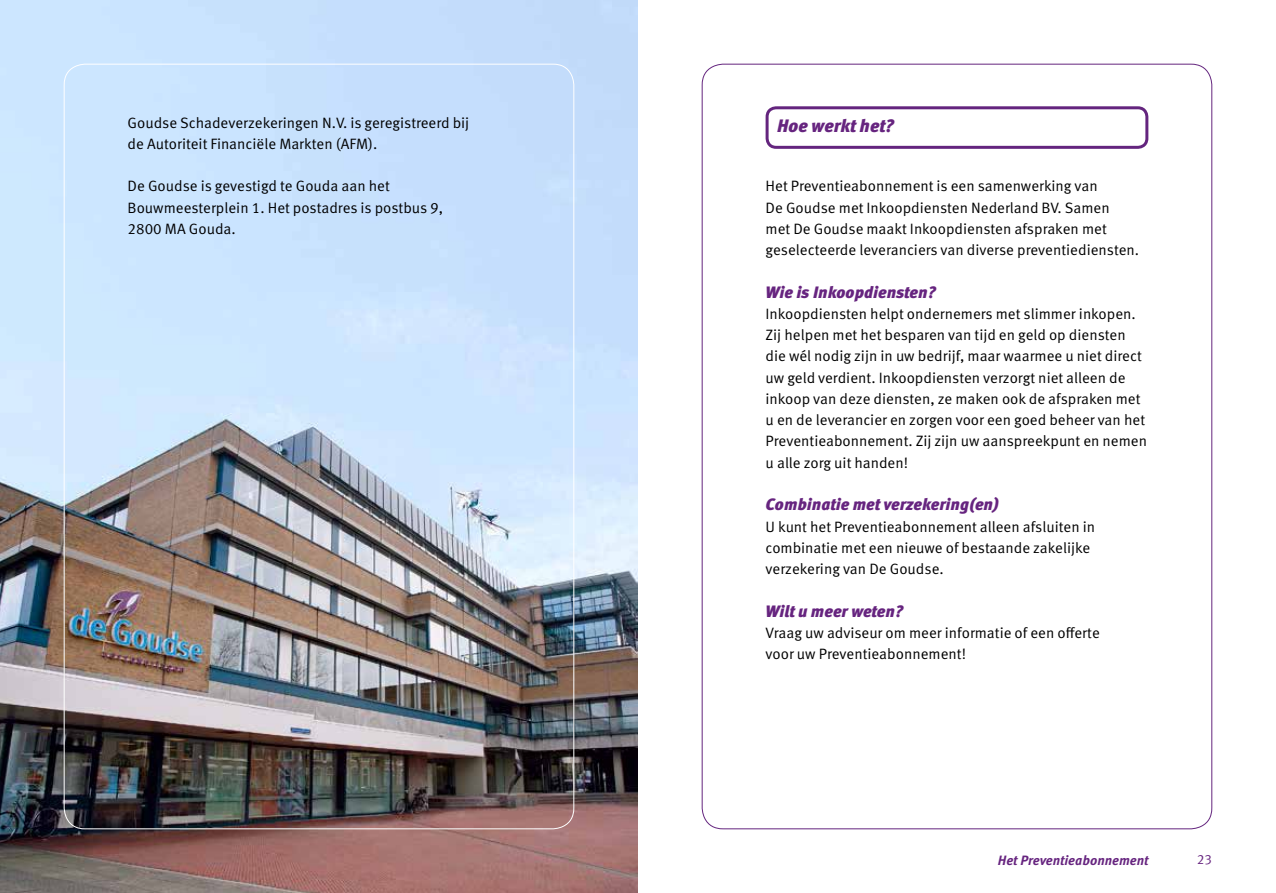
<style>
.page{position:relative;width:1276px;height:893px;background:#fff}
.page>*{position:absolute;margin:0;border:0;box-sizing:border-box;transform-origin:0 0}
.t1{font:italic 900 18px "Meta OT";color:#66247f}
.t2{font:italic 900 16.5px "Meta OT";color:#66247f}
.t3{font:15px/21.3px "Meta OT Norm";color:#000}
.t4{font:italic 700 13.5px "Meta OT";color:#66247f}
.t5{font:13.5px "Meta OT Norm";color:#66247f}
</style>
<div class="page">
<img style="left:0;top:0;width:638px;height:893px">
<img style="left:63px;top:63px;width:511px;height:767px">
<svg style="left:701px;top:63px;width:511px;height:767px"></svg>
<p class="t3" style="left:128px;top:112px;width:343px">Goudse Schadeverzekeringen N.V. is geregistreerd bij de Autoriteit Financiële Markten (AFM).</p>
<p class="t3" style="left:128px;top:176px;width:317px">De Goudse is gevestigd te Gouda aan het<br>Bouwmeesterplein 1. Het postadres is postbus 9,<br>2800 MA Gouda.</p>
<p class="t3" style="left:765px;top:176px;width:375px">Het Preventieabonnement is een samenwerking van<br>De Goudse met Inkoopdiensten Nederland BV. Samen<br>met De Goudse maakt Inkoopdiensten afspraken met geselecteerde leveranciers van diverse preventiediensten.</p>
<p class="t2" style="left:765px;top:282px;width:172px">Wie is Inkoopdiensten?</p>
<p class="t3" style="left:765px;top:303px;width:383px">Inkoopdiensten helpt ondernemers met slimmer inkopen.<br>Zij helpen met het besparen van tijd en geld op diensten die wél nodig zijn in uw bedrijf, maar waarmee u niet direct uw geld verdient. Inkoopdiensten verzorgt niet alleen de inkoop van deze diensten, ze maken ook de afspraken met u en de leverancier en zorgen voor een goed beheer van het Preventieabonnement. Zij zijn uw aanspreekpunt en nemen u alle zorg uit handen!</p>
<p class="t2" style="left:765px;top:494px;width:235px">Combinatie met verzekering(en)</p>
<p class="t3" style="left:765px;top:516px;width:331px">U kunt het Preventieabonnement alleen afsluiten in combinatie met een nieuwe of bestaande zakelijke verzekering van De Goudse.</p>
<p class="t2" style="left:765px;top:601px;width:139px">Wilt u meer weten?</p>
<p class="t3" style="left:765px;top:622px;width:336px">Vraag uw adviseur om meer informatie of een offerte voor uw Preventieabonnement!</p>
<p class="t1" style="left:777px;top:115px;width:118px">Hoe werkt het?</p>
<p class="t4" style="left:998px;top:852px;width:152px">Het Preventieabonnement</p>
<p class="t5" style="left:1196px;top:852px;width:17px">23</p>
</div>
